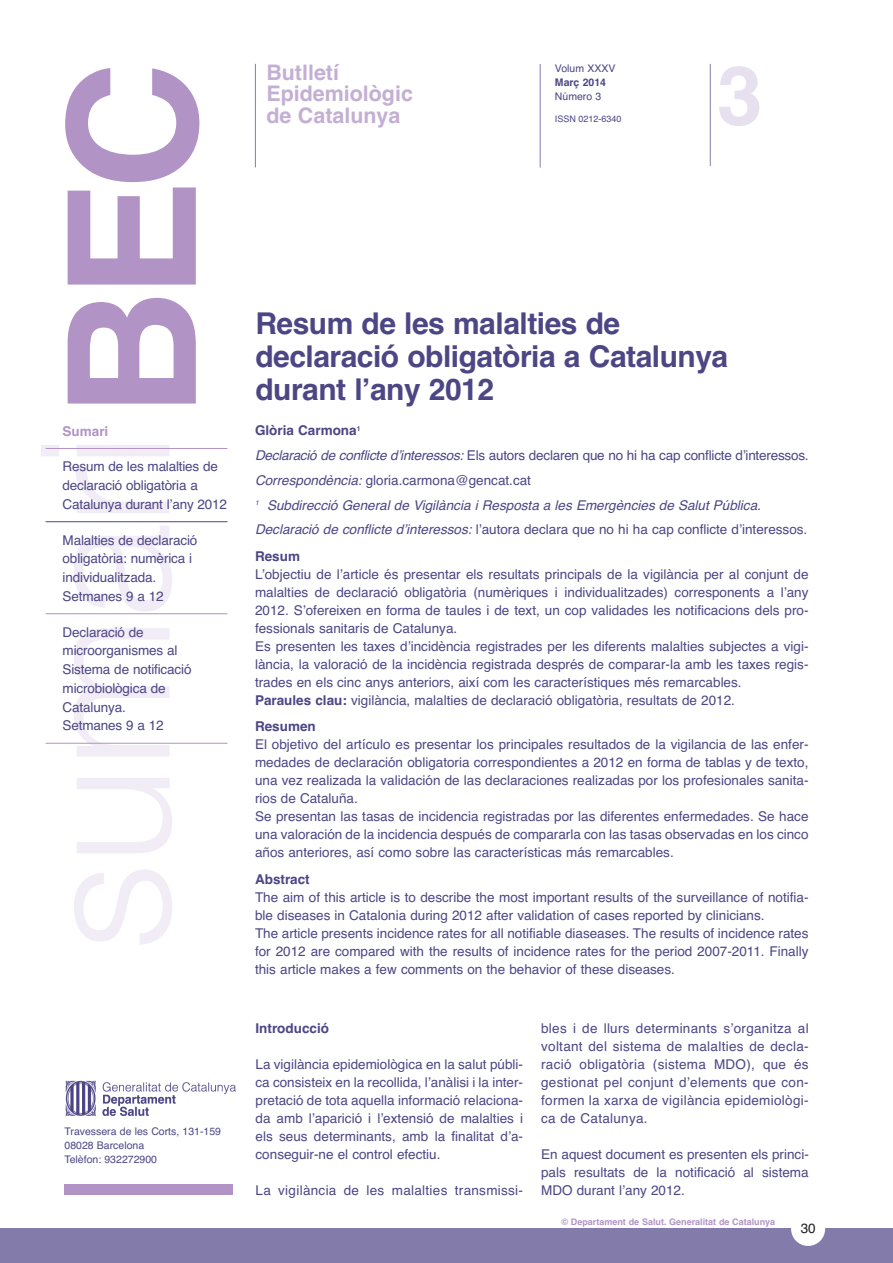
<style>
.page{position:relative;width:893px;height:1263px;background:#fff}
.page>*{position:absolute;margin:0;border:0;box-sizing:border-box;transform-origin:0 0}
.t1{font:700 178.05px "Helvetica";color:#b194c5}
.t2{font:700 82.05px "Helvetica";color:#e7e0ee}
.t3{font:700 30px/33px "Helvetica";letter-spacing:-.015em;color:#4c4685}
.t4{font:700 21.45px/21.5px "Helvetica";color:#c4afd4}
.t5{font:13.5px/18px "Helvetica";color:#4c4685}
.t6{font:italic 13.5px/24.8px "Helvetica";color:#4c4685}
.t7{font:13.5px "Helvetica";letter-spacing:.02em;color:#4c4685}
.t8{font:700 13.5px "Helvetica";color:#4c4685}
.t9{font:700 13.5px "Helvetica";color:#b194c5}
.t10{font:13.5px "Helvetica";color:#231f20}
.t11{font:10.5px/14.2px "Helvetica";color:#4c4685}
.t12{font:700 10.5px "Helvetica";color:#4c4685}
.t13{font:700 9px "Helvetica";color:#b194c5}
.t14{font:9px "Helvetica";color:#4c4685}
.s1{font-weight:700;font-style:normal}
.s2{font-style:normal}
.s3{font-weight:700}
</style>
<div class="page">
<div style="left:0;top:1229px;width:892px;height:34px;background:#837cab"></div>
<div style="left:791px;top:1212px;width:34px;height:34px;background:#fff;border-radius:50%"></div>
<div style="left:64px;top:1184px;width:169px;height:11px;background:#b194c5"></div>
<img style="left:65px;top:1080px;width:171px;height:36px">
<svg style="left:41px;top:445px;width:131px;height:500px"></svg>
<hr style="left:46px;top:448px;width:181px;height:1px;background:#b194c5">
<hr style="left:46px;top:521px;width:181px;height:1px;background:#4c4685">
<hr style="left:46px;top:613px;width:181px;height:1px;background:#b194c5">
<hr style="left:46px;top:743px;width:181px;height:1px;background:#b194c5">
<hr style="left:709px;top:64px;width:1px;height:102px;background:#837cab">
<hr style="left:255px;top:64px;width:1px;height:103px;background:#837cab">
<hr style="left:539px;top:64px;width:1px;height:104px;background:#837cab">
<h1 class="t1" style="left:68px;top:418px;width:358px;rotate:-90deg">BEC</h1>
<h3 class="t4" style="left:266px;top:64px;width:148px">Butlletí<br>Epidemiològic de Catalunya</h3>
<p class="t11" style="left:555px;top:62px;width:62px">Volum XXXV</p>
<p class="t12" style="left:555px;top:78px;width:53px">Març 2014</p>
<p class="t11" style="left:555px;top:90px;width:48px">Número 3</p>
<p class="t14" style="left:555px;top:116px;width:68px">ISSN 0212-6340</p>
<h2 class="t2" style="left:717px;top:66px;width:47px">3</h2>
<h3 class="t3" style="left:255px;top:310px;width:474px">Resum de les malalties de declaració obligatòria a Catalunya durant lʼany 2012</h3>
<p class="t9" style="left:63px;top:426px;width:47px">Sumari</p>
<p class="t5" style="left:63px;top:459px;width:166px;line-height:18.8px">Resum de les malalties de declaració obligatòria a<br>Catalunya durant lʼany 2012</p>
<p class="t5" style="left:63px;top:532px;width:136px;line-height:18.8px">Malalties de declaració obligatòria: numèrica i individualitzada.<br>Setmanes 9 a 12</p>
<p class="t5" style="left:63px;top:624px;width:130px;line-height:18.8px">Declaració de microorganismes al<br>Sistema de notificació microbiològica de<br>Catalunya.<br>Setmanes 9 a 12</p>
<p class="t11" style="left:64px;top:1125px;width:158px">Travessera de les Corts, 131-159<br>08028 Barcelona<br>Telèfon: 932272900</p>
<p class="t6" style="left:255px;top:420px;width:555px"><span class="s1">Glòria Carmona</span><sup>1<br></sup>Declaració de conflicte dʼinteressos: <span class="s2">Els autors declaren que no hi ha cap conflicte dʼinteressos.<br></span>Correspondència: <span class="s2">gloria.carmona@gencat.cat<br></span><sup>1</sup> Subdirecció General de Vigilància i Resposta a les Emergències de Salut Pública.<br>Declaració de conflicte dʼinteressos: <span class="s2">lʼautora declara que no hi ha cap conflicte dʼinteressos.</span></p>
<p class="t8" style="left:255px;top:551px;width:46px">Resum</p>
<p class="t5" style="left:255px;top:566px;width:555px">Lʼobjectiu de lʼarticle és presentar els resultats principals de la vigilància per al conjunt de malalties de declaració obligatòria (numèriques i individualitzades) corresponents a lʼany 2012. Sʼofereixen en forma de taules i de text, un cop validades les notificacions dels pro&shy;fessionals sanitaris de Catalunya.<br>Es presenten les taxes dʼincidència registrades per les diferents malalties subjectes a vigi&shy;lància, la valoració de la incidència registrada després de comparar-la amb les taxes regis&shy;trades en els cinc anys anteriors, així com les característiques més remarcables.<br><span class="s3">Paraules clau:</span> vigilància, malalties de declaració obligatòria, resultats de 2012.</p>
<p class="t8" style="left:255px;top:721px;width:62px">Resumen</p>
<p class="t5" style="left:255px;top:737px;width:555px">El objetivo del artículo es presentar los principales resultados de la vigilancia de las enfer&shy;medades de declaración obligatoria correspondientes a 2012 en forma de tablas y de texto, una vez realizada la validación de las declaraciones realizadas por los profesionales sanita&shy;rios de Cataluña.<br>Se presentan las tasas de incidencia registradas por las diferentes enfermedades. Se hace una valoración de la incidencia después de compararla con las tasas observadas en los cinco años anteriores, así como sobre las características más remarcables.</p>
<p class="t8" style="left:255px;top:874px;width:56px">Abstract</p>
<p class="t5" style="left:255px;top:889px;width:555px">The aim of this article is to describe the most important results of the surveillance of notifia&shy;ble diseases in Catalonia during 2012 after validation of cases reported by clinicians.<br>The article presents incidence rates for all notifiable diaseases. The results of incidence rates for 2012 are compared with the results of incidence rates for the period 2007-2011. Finally this article makes a few comments on the behavior of these diseases.</p>
<p class="t8" style="left:255px;top:1023px;width:75px">Introducció</p>
<p class="t5" style="left:255px;top:1057px;width:269px;text-align:justify">La vigilància epidemiològica en la salut públi&shy;ca consisteix en la recollida, lʼanàlisi i la inter&shy;pretació de tota aquella informació relaciona&shy;da amb lʼaparició i lʼextensió de malalties i els seus determinants, amb la finalitat dʼa&shy;conseguir-ne el control efectiu.</p>
<p class="t7" style="left:255px;top:1185px;width:269px">La vigilància de les malalties transmissi-</p>
<p class="t5" style="left:541px;top:1021px;width:269px;text-align:justify">bles i de llurs determinants sʼorganitza al voltant del sistema de malalties de decla&shy;ració obligatòria (sistema MDO), que és gestionat pel conjunt dʼelements que con&shy;formen la xarxa de vigilància epidemiològi&shy;ca de Catalunya.</p>
<p class="t5" style="left:541px;top:1146px;width:269px;text-align:justify">En aquest document es presenten els princi&shy;pals resultats de la notificació al sistema MDO durant lʼany 2012.</p>
<p class="t13" style="left:561px;top:1218px;width:215px">© Departament de Salut. Generalitat de Catalunya</p>
<p class="t10" style="left:800px;top:1224px;width:17px">30</p>
</div>
